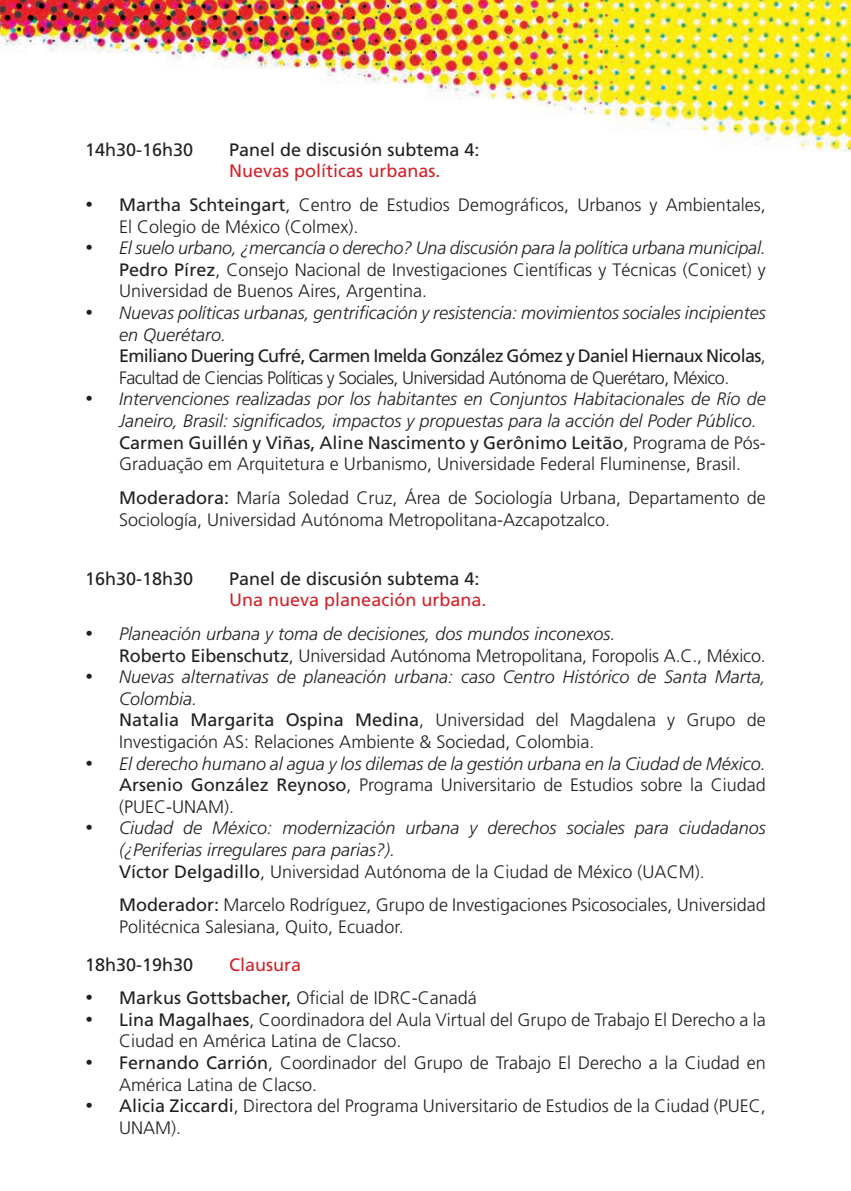
<style>
.page{position:relative;width:851px;height:1191px;background:#fff}
.page>*{position:absolute;margin:0;border:0;box-sizing:border-box;transform-origin:0 0}
.t1{font:300 18px/21.6px "Frutiger";color:#231f20}
.t2{font:italic 300 18px/21.6px "Frutiger";color:#231f20}
.t3{font:300 18px/21.6px "Frutiger";letter-spacing:-.035em;color:#231f20}
.t4{font:18px "Frutiger";color:#231f20}
.t5{font:18px "Frutiger";color:#d1232a}
.s1{font-weight:400}
</style>
<div class="page">
<img style="left:0;top:0;width:850px;height:151px">
<p class="t4" style="left:85px;top:139px;width:110px">14h30-16h30</p>
<p class="t4" style="left:229px;top:139px;width:252px">Panel de discusión subtema 4:</p>
<p class="t5" style="left:229px;top:161px;width:213px">Nuevas políticas urbanas.</p>
<p class="t1" style="left:119px;top:194px;width:648px;text-indent:-34px">• <span class="s1">Martha Schteingart</span>, Centro de Estudios Demográficos, Urbanos y Ambientales,<br>El Colegio de México (Colmex).</p>
<p class="t2" style="left:85px;top:237px;width:682px">• El suelo urbano, ¿mercancía o derecho? Una discusión para la política urbana municipal.</p>
<p class="t1" style="left:119px;top:259px;width:648px"><span class="s1">Pedro Pírez</span>, Consejo Nacional de Investigaciones Científicas y Técnicas (Conicet) y<br>Universidad de Buenos Aires, Argentina.</p>
<p class="t2" style="left:119px;top:302px;width:648px;text-indent:-34px">• Nuevas políticas urbanas, gentrificación y resistencia: movimientos sociales incipientes en Querétaro.</p>
<p class="t3" style="left:119px;top:345px;width:648px"><span class="s1">Emiliano Duering Cufré, Carmen Imelda González Gómez y Daniel Hiernaux Nicolas</span>,<br>Facultad de Ciencias Políticas y Sociales, Universidad Autónoma de Querétaro, México.</p>
<p class="t2" style="left:119px;top:388px;width:648px;text-indent:-34px">• Intervenciones realizadas por los habitantes en Conjuntos Habitacionales de Río de<br>Janeiro, Brasil: significados, impactos y propuestas para la acción del Poder Público.</p>
<p class="t1" style="left:119px;top:431px;width:648px"><span class="s1">Carmen Guillén y Viñas, Aline Nascimento y Gerônimo Leitão</span>, Programa de Pós-<br>Graduação em Arquitetura e Urbanismo, Universidade Federal Fluminense, Brasil.</p>
<p class="t1" style="left:119px;top:487px;width:648px"><span class="s1">Moderadora:</span> María Soledad Cruz, Área de Sociología Urbana, Departamento de<br>Sociología, Universidad Autónoma Metropolitana-Azcapotzalco.</p>
<p class="t4" style="left:85px;top:568px;width:110px">16h30-18h30</p>
<p class="t4" style="left:229px;top:568px;width:252px">Panel de discusión subtema 4:</p>
<p class="t5" style="left:229px;top:589px;width:259px">Una nueva planeación urbana.</p>
<p class="t2" style="left:85px;top:623px;width:532px">• Planeación urbana y toma de decisiones, dos mundos inconexos.</p>
<p class="t1" style="left:119px;top:644px;width:648px"><span class="s1">Roberto Eibenschutz</span>, Universidad Autónoma Metropolitana, Foropolis A.C., México.</p>
<p class="t2" style="left:119px;top:666px;width:648px;text-indent:-34px">• Nuevas alternativas de planeación urbana: caso Centro Histórico de Santa Marta,<br>Colombia.</p>
<p class="t1" style="left:119px;top:709px;width:648px"><span class="s1">Natalia Margarita Ospina Medina</span>, Universidad del Magdalena y Grupo de<br>Investigación AS: Relaciones Ambiente &amp; Sociedad, Colombia.</p>
<p class="t2" style="left:85px;top:752px;width:682px">• El derecho humano al agua y los dilemas de la gestión urbana en la Ciudad de México.</p>
<p class="t1" style="left:119px;top:774px;width:648px"><span class="s1">Arsenio González Reynoso</span>, Programa Universitario de Estudios sobre la Ciudad (PUEC-UNAM).</p>
<p class="t2" style="left:119px;top:817px;width:648px;text-indent:-34px">• Ciudad de México: modernización urbana y derechos sociales para ciudadanos (¿Periferias irregulares para parias?).</p>
<p class="t1" style="left:119px;top:860px;width:587px"><span class="s1">Víctor Delgadillo</span>, Universidad Autónoma de la Ciudad de México (UACM).</p>
<p class="t1" style="left:119px;top:894px;width:648px"><span class="s1">Moderador:</span> Marcelo Rodríguez, Grupo de Investigaciones Psicosociales, Universidad<br>Politécnica Salesiana, Quito, Ecuador.</p>
<p class="t4" style="left:85px;top:953px;width:110px">18h30-19h30</p>
<p class="t5" style="left:229px;top:953px;width:74px">Clausura</p>
<p class="t1" style="left:85px;top:987px;width:393px">• <span class="s1">Markus Gottsbacher,</span> Oficial de IDRC-Canadá</p>
<p class="t1" style="left:119px;top:1008px;width:648px;text-indent:-34px">• <span class="s1">Lina Magalhaes</span>, Coordinadora del Aula Virtual del Grupo de Trabajo El Derecho a la<br>Ciudad en América Latina de Clacso.</p>
<p class="t1" style="left:119px;top:1051px;width:648px;text-indent:-34px">• <span class="s1">Fernando Carrión</span>, Coordinador del Grupo de Trabajo El Derecho a la Ciudad en<br>América Latina de Clacso.</p>
<p class="t1" style="left:119px;top:1095px;width:648px;text-indent:-34px">• <span class="s1">Alicia Ziccardi</span>, Directora del Programa Universitario de Estudios de la Ciudad (PUEC,<br>UNAM).</p>
</div>
